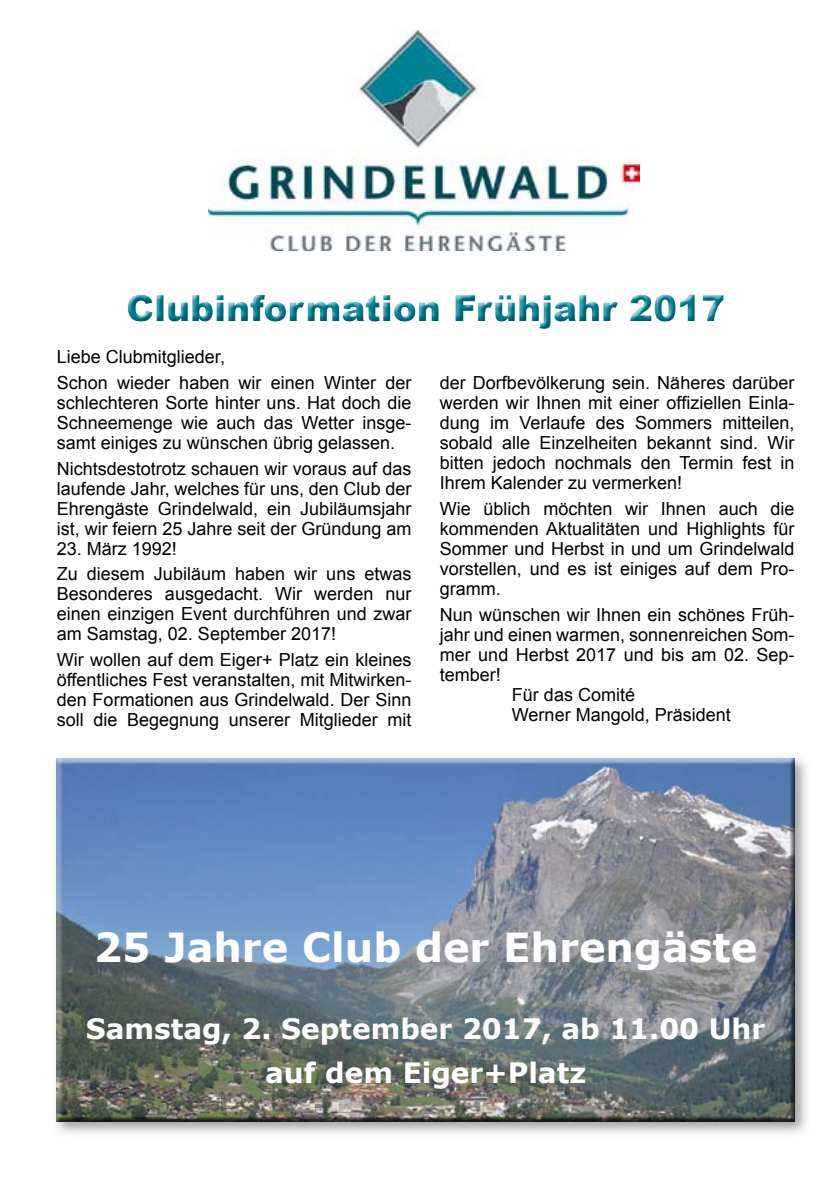
<style>
.page{position:relative;width:840px;height:1191px;background:#fff}
.page>*{position:absolute;margin:0;border:0;box-sizing:border-box;transform-origin:0 0}
.t1{font:700 40px "Verdana";color:#fff}
.t2{font:900 36px "Arial";color:#008093}
.t3{font:700 28px/43.2px "Verdana";color:#fff;text-align:center}
.t4{font:18px/20px "Arial";color:#000;text-align:justify}
</style>
<div class="page">
<svg style="left:55px;top:757px;width:752px;height:377px"></svg>
<div style="left:56px;top:757px;width:738px;height:366px;background:#000;opacity:.75"></div>
<div style="left:55px;top:281px;width:739px;height:54px;background:#9c9d9f;opacity:.75"></div>
<img style="left:208px;top:31px;width:431px;height:219px">
<h2 class="t2" style="left:126px;top:282px;width:600px">Clubinformation Frühjahr 2017</h2>
<p class="t4" style="left:57px;top:344px;width:356px;line-height:25.6px">Liebe Clubmitglieder,<br>Schon wieder haben wir einen Winter der</p>
<p class="t4" style="left:57px;top:393px;width:356px">schlechteren Sorte hinter uns. Hat doch die Schneemenge wie auch das Wetter insge&shy;samt einiges zu wünschen übrig gelassen.</p>
<p class="t4" style="left:57px;top:458px;width:356px">Nichtsdestotrotz schauen wir voraus auf das laufende Jahr, welches für uns, den Club der Ehrengäste Grindelwald, ein Jubiläumsjahr ist, wir feiern 25 Jahre seit der Gründung am</p>
<p class="t4" style="left:57px;top:536px;width:356px;line-height:25.6px">23. März 1992!<br>Zu diesem Jubiläum haben wir uns etwas</p>
<p class="t4" style="left:57px;top:584px;width:356px">Besonderes ausgedacht. Wir werden nur einen einzigen Event durchführen und zwar am Samstag, 02. September 2017!</p>
<p class="t4" style="left:57px;top:650px;width:356px">Wir wollen auf dem Eiger+ Platz ein kleines öffentliches Fest veranstalten, mit Mitwirken&shy;den Formationen aus Grindelwald. Der Sinn soll die Begegnung unserer Mitglieder mit</p>
<p class="t4" style="left:439px;top:373px;width:356px">der Dorfbevölkerung sein. Näheres darüber werden wir Ihnen mit einer offiziellen Einla&shy;dung im Verlaufe des Sommers mitteilen, sobald alle Einzelheiten bekannt sind. Wir bitten jedoch nochmals den Termin fest in Ihrem Kalender zu vermerken!</p>
<p class="t4" style="left:439px;top:499px;width:356px">Wie üblich möchten wir Ihnen auch die kommenden Aktualitäten und Highlights für Sommer und Herbst in und um Grindelwald vorstellen, und es ist einiges auf dem Pro&shy;gramm.</p>
<p class="t4" style="left:439px;top:604px;width:356px">Nun wünschen wir Ihnen ein schönes Früh-</p>
<p class="t4" style="left:439px;top:624px;width:356px">jahr und einen warmen, sonnenreichen Som-</p>
<p class="t4" style="left:439px;top:644px;width:356px">mer und Herbst 2017 und bis am 02. Sep-</p>
<p class="t4" style="left:439px;top:664px;width:63px">tember!</p>
<p class="t4" style="left:511px;top:684px;width:125px">Für das Comité</p>
<p class="t4" style="left:511px;top:704px;width:220px">Werner Mangold, Präsident</p>
<h1 class="t1" style="left:94px;top:921px;width:664px">25 Jahre Club der Ehrengäste</h1>
<h3 class="t3" style="left:86px;top:1007px;width:680px">Samstag, 2. September 2017, ab 11.00 Uhr auf dem Eiger+Platz</h3>
</div>
